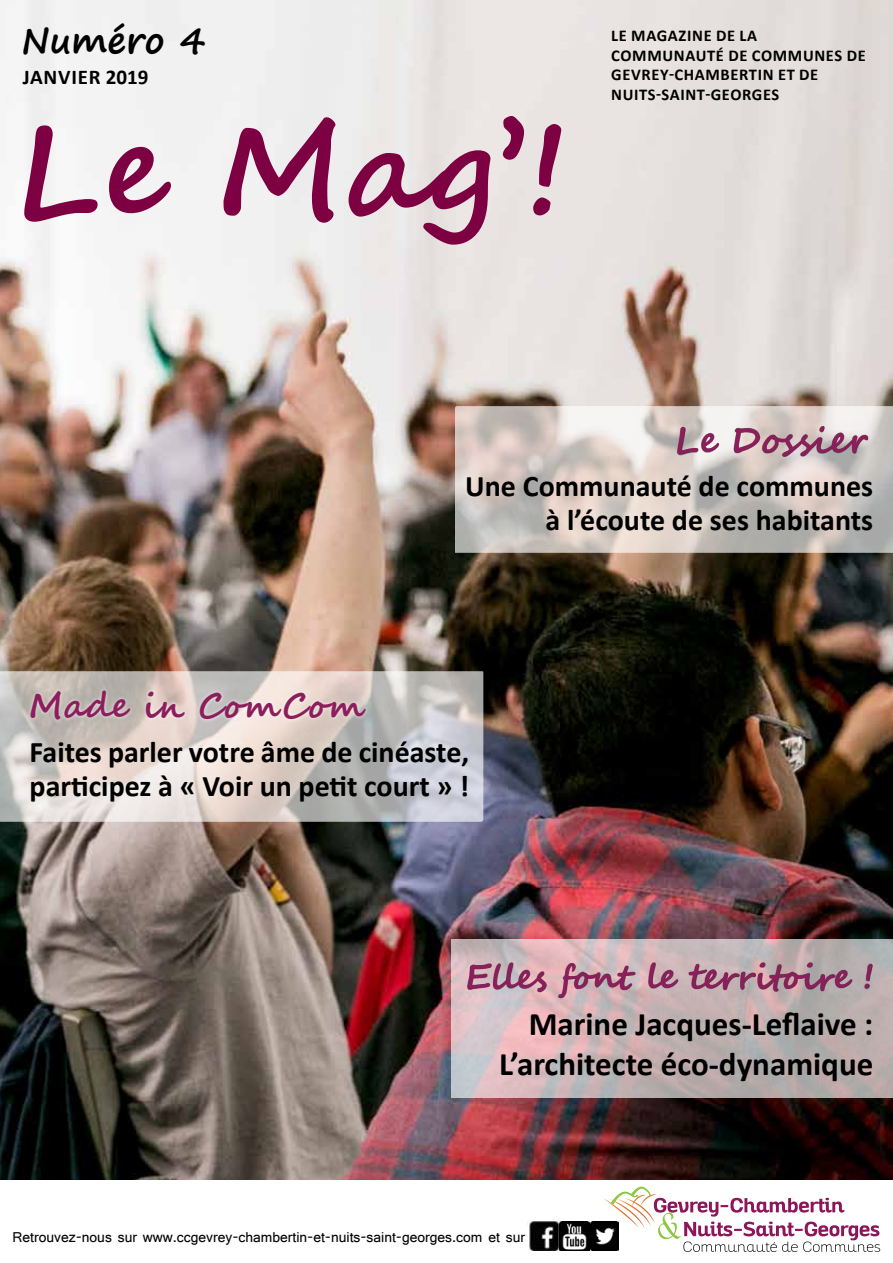
<style>
.page{position:relative;width:893px;height:1263px;background:#fff}
.page>*{position:absolute;margin:0;border:0;box-sizing:border-box;transform-origin:0 0}
.t1{font:700 127.5px "Segoe Script";color:#7d0042}
.t2{font:700 36px "Segoe Script";color:#8d1e5c}
.t3{font:700 36px "Segoe Print";color:#000}
.t4{font:700 34.5px "Segoe Script";letter-spacing:-.015em;color:#8d1e5c}
.t5{font:700 33px/39.6px "Calibri";color:#000;text-align:right}
.t6{font:700 30px/34.5px "Calibri";color:#000}
.t7{font:700 21px "Calibri";letter-spacing:.04em;color:#000}
.t8{font:700 16.5px/19.5px "Calibri";letter-spacing:.04em;color:#000}
.t9{font:15px "Shruti";color:#000}
</style>
<div class="page">
<img style="left:0;top:0;width:893px;height:1180px">
<svg style="left:603px;top:1187px;width:277px;height:65px"></svg>
<img style="left:527px;top:1219px;width:32px;height:31px">
<img style="left:559px;top:1221px;width:60px;height:29px">
<svg style="left:0;top:671px;width:483px;height:151px;background:#d1cac8"></svg>
<svg style="left:451px;top:940px;width:442px;height:158px;background:#c5b3b4"></svg>
<svg style="left:455px;top:406px;width:438px;height:147px;background:#d0c8c3"></svg>
<div style="left:677px;top:426px;width:191px;height:30px;background:#000;opacity:.75"></div>
<div style="left:26px;top:686px;width:344px;height:38px;background:#fff;opacity:.75"></div>
<div style="left:467px;top:962px;width:405px;height:36px;background:#000;opacity:.75"></div>
<p class="t3" style="left:21px;top:7px;width:186px">Numéro 4</p>
<p class="t8" style="left:611px;top:26px;width:256px">Le magazine de la<br>Communauté de communes de<br>Gevrey-Chambertin et de<br>Nuits-Saint-Georg es</p>
<p class="t7" style="left:23px;top:64px;width:127px">janvier 2019</p>
<h1 class="t1" style="left:13px;top:68px;width:556px">Le Mag’!</h1>
<p class="t2" style="left:674px;top:411px;width:194px">Le Dossier</p>
<p class="t4" style="left:29px;top:678px;width:339px">Made in ComCom</p>
<p class="t6" style="left:465px;top:469px;width:410px;text-align:right">Une Communauté de communes à l’écoute de ses habitants</p>
<p class="t6" style="left:30px;top:735px;width:441px">Faites parler votre âme de cinéaste, participez à « Voir un petit court » !</p>
<p class="t4" style="left:465px;top:949px;width:411px">Elles font le territoire !</p>
<p class="t5" style="left:499px;top:1004px;width:376px">Marine Jacques-Leflaive :<br>L’architecte éco-dynamique</p>
<p class="t9" style="left:13px;top:1228px;width:514px">Retrouvez-nous sur www.ccgevrey-chambertin-et-nuits-saint-georges.com et sur</p>
</div>
